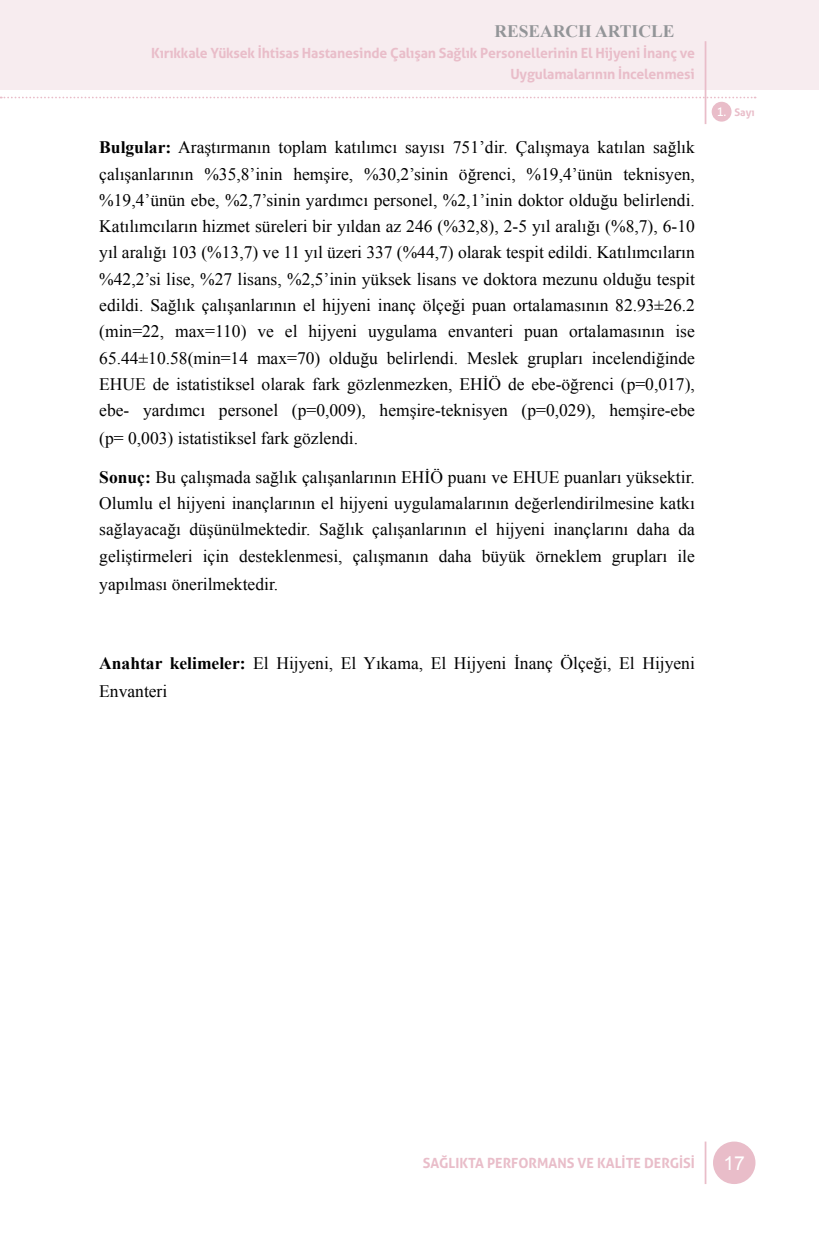
<style>
.page{position:relative;width:819px;height:1241px;background:#fff}
.page>*{position:absolute;margin:0;border:0;box-sizing:border-box;transform-origin:0 0}
.t1{font:19.25px "Arial";color:#fff}
.t2{font:17.5px/26.2px "Times New Roman";color:#000;text-align:justify}
.t3{font:700 17.5px "Times New Roman";color:#939598}
.t4{font:700 14px/21px "Aller";letter-spacing:-.01em;color:#e9bdc9;text-align:right}
.t5{font:700 10.5px "Aller";color:#e9bdc9}
.s1{font-weight:700}
.s2{font-weight:400;font-size:12.25px;color:#fff}
</style>
<div class="page">
<div style="left:0;top:0;width:819px;height:89px;background:#f7ecef"></div>
<hr style="left:704px;top:41px;width:2px;height:83px;background:#e9bdc9">
<svg style="left:0;top:97px;width:755px;height:1px"></svg>
<div style="left:713px;top:1141px;width:42px;height:42px;background:#e9bdc9;border-radius:50%"></div>
<hr style="left:704px;top:1141px;width:2px;height:42px;background:#e9bdc9">
<div style="left:711px;top:102px;width:20px;height:20px;background:#e9bdc9;border-radius:50%"></div>
<p class="t3" style="left:494px;top:19px;width:181px">RESEARCH ARTICLE</p>
<p class="t4" style="left:151px;top:43px;width:545px">Kırıkkale Yüksek İhtisas Hastanesinde Çalışan Sağlık Personellerinin El Hijyeni İnanç ve<br>Uygulamalarının İncelenmesi</p>
<p class="t2" style="left:99px;top:134px;width:597px"><span class="s1">Bulgular:</span> Araştırmanın toplam katılımcı sayısı 751’dir. Çalışmaya katılan sağlık çalışanlarının %35,8’inin hemşire, %30,2’sinin öğrenci, %19,4’ünün teknisyen, %19,4’ünün ebe, %2,7’sinin yardımcı personel, %2,1’inin doktor olduğu belirlendi.<br>Katılımcıların hizmet süreleri bir yıldan az 246 (%32,8), 2-5 yıl aralığı (%8,7), 6-10 yıl aralığı 103 (%13,7) ve 11 yıl üzeri 337 (%44,7) olarak tespit edildi. Katılımcıların %42,2’si lise, %27 lisans, %2,5’inin yüksek lisans ve doktora mezunu olduğu tespit edildi. Sağlık çalışanlarının el hijyeni inanç ölçeği puan ortalamasının 82.93±26.2 (min=22, max=110) ve el hijyeni uygulama envanteri puan ortalamasının ise 65.44±10.58(min=14 max=70) olduğu belirlendi. Meslek grupları incelendiğinde EHUE de istatistiksel olarak fark gözlenmezken, EHİÖ de ebe-öğrenci (p=0,017), ebe- yardımcı personel (p=0,009), hemşire-teknisyen (p=0,029), hemşire-ebe</p>
<p class="t2" style="left:99px;top:425px;width:260px">(p= 0,003) istatistiksel fark gözlendi.</p>
<p class="t2" style="left:99px;top:463px;width:597px"><span class="s1">Sonuç:</span> Bu çalışmada sağlık çalışanlarının EHİÖ puanı ve EHUE puanları yüksektir.<br>Olumlu el hijyeni inançlarının el hijyeni uygulamalarının değerlendirilmesine katkı sağlayacağı düşünülmektedir. Sağlık çalışanlarının el hijyeni inançlarını daha da geliştirmeleri için desteklenmesi, çalışmanın daha büyük örneklem grupları ile</p>
<p class="t2" style="left:99px;top:570px;width:180px">yapılması önerilmektedir.</p>
<p class="t5" style="left:716px;top:105px;width:39px"><span class="s2">1.</span> Sayı</p>
<p class="t2" style="left:99px;top:648px;width:597px;line-height:28px"><span class="s1">Anahtar kelimeler:</span> El Hijyeni, El Yıkama, El Hijyeni İnanç Ölçeği, El Hijyeni<br>Envanteri</p>
<p class="t4" style="left:423px;top:1152px;width:273px">SAĞLIKTA PERFORMANS VE KALİTE DERGİSİ</p>
<p class="t1" style="left:723px;top:1150px;width:23px">17</p>
</div>
